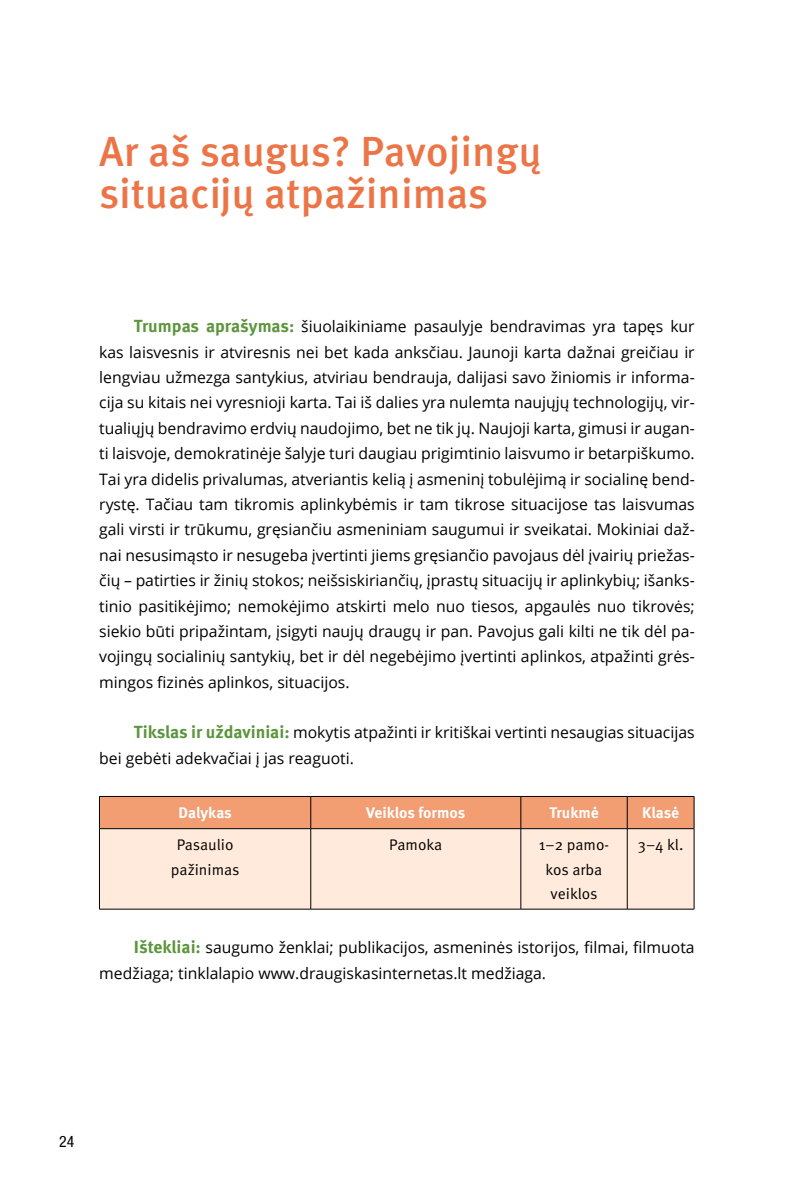
<style>
.page{position:relative;width:794px;height:1191px;background:#fff}
.page>*{position:absolute;margin:0;border:0;box-sizing:border-box;transform-origin:0 0}
.t1{font:500 42px/42px "Meta Pro";color:#ec7548}
.t2{font:15.75px/25.4px "Open Sans";color:#000}
.t3{font:condensed 15.75px "Helvetica Neue LT Com";color:#000}
.t4{font:15.4px/24.5px "Meta Pro";color:#000;text-align:center}
.t5{font:700 15.4px "Meta Pro";color:#fff}
.s1{font-family:"Meta Pro";font-weight:700;font-size:17.5px;color:#5b953c}
</style>
<div class="page">
<div style="left:100px;top:797px;width:594px;height:31px;background:#f39d72"></div>
<div style="left:100px;top:829px;width:594px;height:80px;background:#ffeadb"></div>
<hr style="left:99px;top:796px;width:212px;height:1px;background:#000">
<hr style="left:99px;top:796px;width:1px;height:32px;background:#000">
<hr style="left:311px;top:796px;width:210px;height:1px;background:#000">
<hr style="left:310px;top:796px;width:1px;height:32px;background:#000">
<hr style="left:521px;top:796px;width:106px;height:1px;background:#000">
<hr style="left:520px;top:796px;width:1px;height:32px;background:#000">
<hr style="left:627px;top:796px;width:67px;height:1px;background:#000">
<hr style="left:627px;top:796px;width:1px;height:32px;background:#000">
<hr style="left:694px;top:796px;width:1px;height:32px;background:#000">
<hr style="left:99px;top:828px;width:212px;height:1px;background:#000">
<hr style="left:99px;top:829px;width:1px;height:80px;background:#000">
<hr style="left:311px;top:828px;width:210px;height:1px;background:#000">
<hr style="left:310px;top:829px;width:1px;height:80px;background:#000">
<hr style="left:521px;top:828px;width:106px;height:1px;background:#000">
<hr style="left:520px;top:829px;width:1px;height:80px;background:#000">
<hr style="left:627px;top:828px;width:67px;height:1px;background:#000">
<hr style="left:627px;top:829px;width:1px;height:80px;background:#000">
<hr style="left:694px;top:829px;width:1px;height:80px;background:#000">
<hr style="left:99px;top:909px;width:212px;height:1px;background:#000">
<hr style="left:311px;top:909px;width:210px;height:1px;background:#000">
<hr style="left:521px;top:909px;width:106px;height:1px;background:#000">
<hr style="left:627px;top:909px;width:67px;height:1px;background:#000">
<h1 class="t1" style="left:99px;top:131px;width:444px">Ar aš saugus? Pavojingų situacijų atpažinimas</h1>
<p class="t2" style="left:99px;top:313px;width:597px;text-align:justify;text-indent:35px"><span class="s1">Trumpas aprašymas:</span> šiuolaikiniame pasaulyje bendravimas yra tapęs kur kas laisvesnis ir atviresnis nei bet kada anksčiau. Jaunoji karta dažnai greičiau ir lengviau užmezga santykius, atviriau bendrauja, dalijasi savo žiniomis ir informa&shy;cija su kitais nei vyresnioji karta. Tai iš dalies yra nulemta naujųjų technologijų, vir&shy;tualiųjų bendravimo erdvių naudojimo, bet ne tik jų. Naujoji karta, gimusi ir augan&shy;ti laisvoje, demokratinėje šalyje turi daugiau prigimtinio laisvumo ir betarpiškumo.<br>Tai yra didelis privalumas, atveriantis kelią į asmeninį tobulėjimą ir socialinę bend&shy;rystę. Tačiau tam tikromis aplinkybėmis ir tam tikrose situacijose tas laisvumas gali virsti ir trūkumu, gręsiančiu asmeniniam saugumui ir sveikatai. Mokiniai daž&shy;nai nesusimąsto ir nesugeba įvertinti jiems gręsiančio pavojaus dėl įvairių priežas&shy;čių – patirties ir žinių stokos; neišsiskiriančių, įprastų situacijų ir aplinkybių; išanks&shy;tinio pasitikėjimo; nemokėjimo atskirti melo nuo tiesos, apgaulės nuo tikrovės; siekio būti pripažintam, įsigyti naujų draugų ir pan. Pavojus gali kilti ne tik dėl pa&shy;vojingų socialinių santykių, bet ir dėl negebėjimo įvertinti aplinkos, atpažinti grės&shy;mingos fizinės aplinkos, situacijos.</p>
<p class="t2" style="left:99px;top:719px;width:597px;text-indent:35px"><span class="s1">Tikslas ir uždaviniai:</span> mokytis atpažinti ir kritiškai vertinti nesaugias situacijas bei gebėti adekvačiai į jas reaguoti.</p>
<p class="t5" style="left:178px;top:803px;width:55px">Dalykas</p>
<p class="t5" style="left:366px;top:803px;width:100px">Veiklos formos</p>
<p class="t5" style="left:549px;top:803px;width:51px">Trukmė</p>
<p class="t5" style="left:642px;top:803px;width:39px">Klasė</p>
<p class="t4" style="left:171px;top:833px;width:70px">Pasaulio pažinimas</p>
<p class="t4" style="left:389px;top:833px;width:55px">Pamoka</p>
<p class="t4" style="left:539px;top:833px;width:72px">1–2 pamo&shy;kos arba veiklos</p>
<p class="t4" style="left:638px;top:833px;width:47px">3–4 kl.</p>
<p class="t2" style="left:99px;top:934px;width:597px;text-indent:35px"><span class="s1">Ištekliai:</span> saugumo ženklai; publikacijos, asmeninės istorijos, filmai, filmuota medžiaga; tinklalapio www.draugiskasinternetas.lt medžiaga.</p>
<p class="t3" style="left:59px;top:1132px;width:17px">24</p>
</div>
